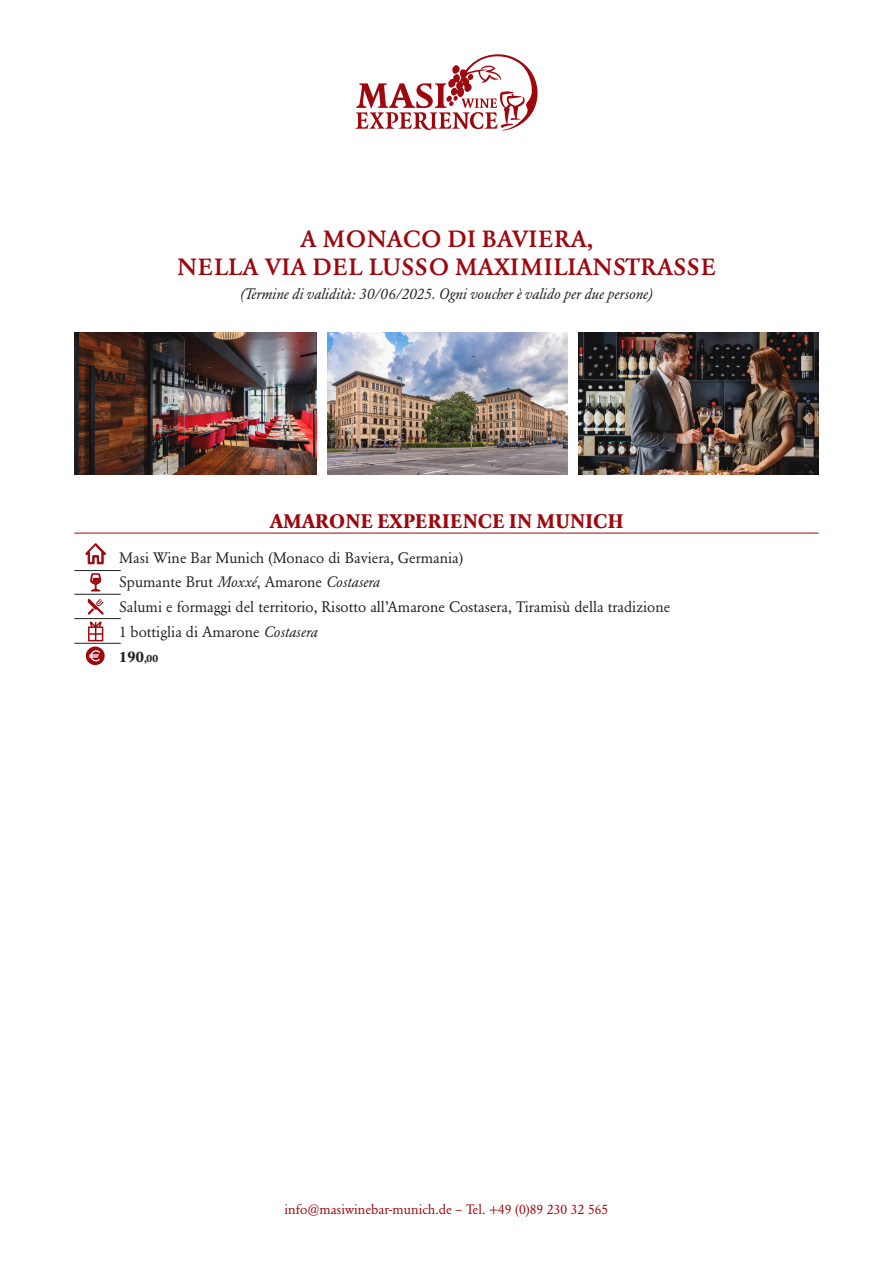
<style>
.page{position:relative;width:893px;height:1263px;background:#fff}
.page>*{position:absolute;margin:0;border:0;box-sizing:border-box;transform-origin:0 0}
.t1{font:500 23.25px/27.9px "Garamond BE";letter-spacing:.01em;color:#9d070d;text-align:center}
.t2{font:700 19.5px "Garamond BE";letter-spacing:.04em;color:#9d070d}
.t3{font:15px/24.8px "Garamond BE";color:#231f20}
.t4{font:italic 15px "Garamond BE";color:#231f20}
.t5{font:13.5px "Garamond BE";color:#9d070d}
.s1{font-style:italic}
.s2{font-weight:700}
.s3{font-weight:700;font-size:10.5px}
</style>
<div class="page">
<hr style="left:74px;top:533px;width:745px;height:1px;background:#9d070d">
<svg style="left:355px;top:54px;width:183px;height:77px"></svg>
<img style="left:74px;top:332px;width:242px;height:142px">
<img style="left:327px;top:332px;width:240px;height:142px">
<img style="left:579px;top:332px;width:240px;height:142px">
<div style="left:88px;top:626px;width:15px;height:15px;border:2px solid #9d070d"></div>
<svg style="left:86px;top:646px;width:19px;height:19px"></svg>
<svg style="left:89px;top:650px;width:11px;height:11px"></svg>
<svg style="left:90px;top:573px;width:11px;height:18px"></svg>
<svg style="left:85px;top:543px;width:21px;height:21px"></svg>
<svg style="left:88px;top:599px;width:16px;height:41px"></svg>
<hr style="left:74px;top:570px;width:47px;height:1px;background:#231f20">
<hr style="left:74px;top:594px;width:47px;height:1px;background:#231f20">
<hr style="left:74px;top:618px;width:47px;height:1px;background:#231f20">
<hr style="left:74px;top:643px;width:47px;height:1px;background:#231f20">
<h1 class="t1" style="left:177px;top:225px;width:540px">A MONACO DI BAVIERA,<br>NELLA VIA DEL LUSSO MAXIMILIANSTRASSE</h1>
<p class="t4" style="left:240px;top:285px;width:414px">(Termine di validità: 30/06/2025. Ogni voucher è valido per due persone)</p>
<h2 class="t2" style="left:270px;top:510px;width:355px">AMARONE EXPERIENCE IN MUNICH</h2>
<p class="t3" style="left:119px;top:545px;width:553px">Masi Wine Bar Munich (Monaco di Baviera, Germania)<br>Spumante Brut <span class="s1">Moxxé</span>, Amarone <span class="s1">Costasera<br></span>Salumi e formaggi del territorio, Risotto all’Amarone Costasera, Tiramisù della tradizione 1 bottiglia di Amarone <span class="s1">Costasera<br></span><span class="s2">190</span><span class="s3">,00</span></p>
<p class="t5" style="left:285px;top:1201px;width:325px">info@masiwinebar-munich.de – Tel. +49 (0)89 230 32 565</p>
</div>
